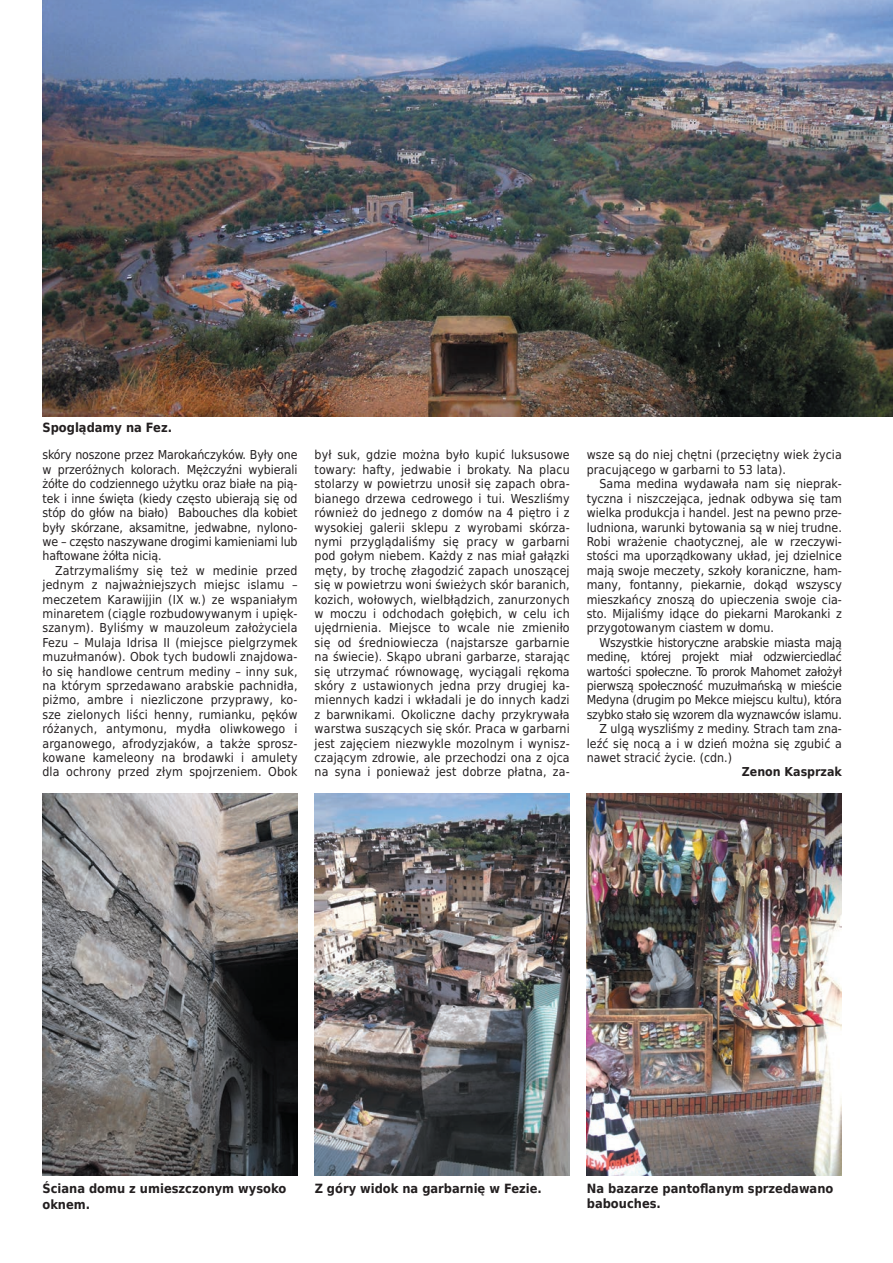
<style>
.page{position:relative;width:893px;height:1263px;background:#fff}
.page>*{position:absolute;margin:0;border:0;box-sizing:border-box;transform-origin:0 0}
.gz_podpis_pod_fot{font:700 12.75px/15.3px "DejaVu Sans Condensed";color:#231f20}
.gz_text_glowny{font:12.3px/14.4px "DejaVu Sans Condensed";color:#231f20;text-align:justify}
.gz_text_glowny-2{font:700 12.3px "DejaVu Sans Condensed";color:#231f20}
</style>
<div class="page">
<img style="left:587px;top:793px;width:255px;height:383px">
<img style="left:42px;top:0;width:851px;height:417px">
<img style="left:315px;top:793px;width:255px;height:383px">
<img style="left:43px;top:793px;width:255px;height:383px">
<p class="gz_podpis_pod_fot" style="left:42px;top:420px;width:131px">Spoglądamy na Fez.</p>
<p class="gz_text_glowny" style="left:42px;top:448px;width:257px">skóry noszone przez Marokańczyków. Były one w przeróżnych kolorach. Mężczyźni wybierali żółte do codziennego użytku oraz białe na pią&shy;tek i inne święta (kiedy często ubierają się od stóp do głów na biało) Babouches dla kobiet były skórzane, aksamitne, jedwabne, nylono&shy;we – często naszywane drogimi kamieniami lub haftowane żółta nicią.</p>
<p class="gz_text_glowny" style="left:42px;top:563px;width:257px;text-indent:13px">Zatrzymaliśmy się też w medinie przed jednym z najważniejszych miejsc islamu – meczetem Karawijjin (IX w.) ze wspaniałym minaretem (ciągle rozbudowywanym i upięk&shy;szanym). Byliśmy w mauzoleum założyciela Fezu – Mulaja Idrisa II (miejsce pielgrzymek muzułmanów). Obok tych budowli znajdowa&shy;ło się handlowe centrum mediny – inny suk, na którym sprzedawano arabskie pachnidła, piżmo, ambre i niezliczone przyprawy, ko&shy;sze zielonych liści henny, rumianku, pęków różanych, antymonu, mydła oliwkowego i arganowego, afrodyzjaków, a także sprosz&shy;kowane kameleony na brodawki i amulety dla ochrony przed złym spojrzeniem. Obok</p>
<p class="gz_text_glowny" style="left:315px;top:448px;width:257px">był suk, gdzie można było kupić luksusowe towary: hafty, jedwabie i brokaty. Na placu stolarzy w powietrzu unosił się zapach obra&shy;bianego drzewa cedrowego i tui. Weszliśmy również do jednego z domów na 4 piętro i z wysokiej galerii sklepu z wyrobami skórza&shy;nymi przyglądaliśmy się pracy w garbarni pod gołym niebem. Każdy z nas miał gałązki męty, by trochę złagodzić zapach unoszącej się w powietrzu woni świeżych skór baranich, kozich, wołowych, wielbłądzich, zanurzonych w moczu i odchodach gołębich, w celu ich ujędrnienia. Miejsce to wcale nie zmieniło się od średniowiecza (najstarsze garbarnie na świecie). Skąpo ubrani garbarze, starając się utrzymać równowagę, wyciągali rękoma skóry z ustawionych jedna przy drugiej ka&shy;miennych kadzi i wkładali je do innych kadzi z barwnikami. Okoliczne dachy przykrywała warstwa suszących się skór. Praca w garbarni jest zajęciem niezwykle mozolnym i wynisz&shy;czającym zdrowie, ale przechodzi ona z ojca na syna i ponieważ jest dobrze płatna, za-</p>
<p class="gz_text_glowny" style="left:587px;top:448px;width:257px">wsze są do niej chętni (przeciętny wiek życia pracującego w garbarni to 53 lata).</p>
<p class="gz_text_glowny" style="left:587px;top:476px;width:257px;text-indent:13px">Sama medina wydawała nam się nieprak&shy;tyczna i niszczejąca, jednak odbywa się tam wielka produkcja i handel. Jest na pewno prze&shy;ludniona, warunki bytowania są w niej trudne.<br>Robi wrażenie chaotycznej, ale w rzeczywi&shy;stości ma uporządkowany układ, jej dzielnice mają swoje meczety, szkoły koraniczne, ham&shy;many, fontanny, piekarnie, dokąd wszyscy mieszkańcy znoszą do upieczenia swoje cia&shy;sto. Mijaliśmy idące do piekarni Marokanki z przygotowanym ciastem w domu.</p>
<p class="gz_text_glowny" style="left:587px;top:635px;width:257px;text-indent:13px">Wszystkie historyczne arabskie miasta mają medinę, której projekt miał odzwierciedlać wartości społeczne. To prorok Mahomet założył pierwszą społeczność muzułmańską w mieście Medyna (drugim po Mekce miejscu kultu), która szybko stało się wzorem dla wyznawców islamu.</p>
<p class="gz_text_glowny" style="left:587px;top:721px;width:257px;text-indent:13px">Z ulgą wyszliśmy z mediny. Strach tam zna&shy;leźć się nocą a i w dzień można się zgubić a nawet stracić życie. (cdn.)</p>
<p class="gz_text_glowny-2" style="left:742px;top:762px;width:102px">Zenon Kasprzak</p>
<p class="gz_podpis_pod_fot" style="left:42px;top:1181px;width:245px">Ściana domu z umieszczonym wysoko oknem.</p>
<p class="gz_podpis_pod_fot" style="left:315px;top:1180px;width:229px">Z góry widok na garbarnię w Fezie.</p>
<p class="gz_podpis_pod_fot" style="left:587px;top:1180px;width:248px">Na bazarze pantoflanym sprzedawano babouches.</p>
</div>
